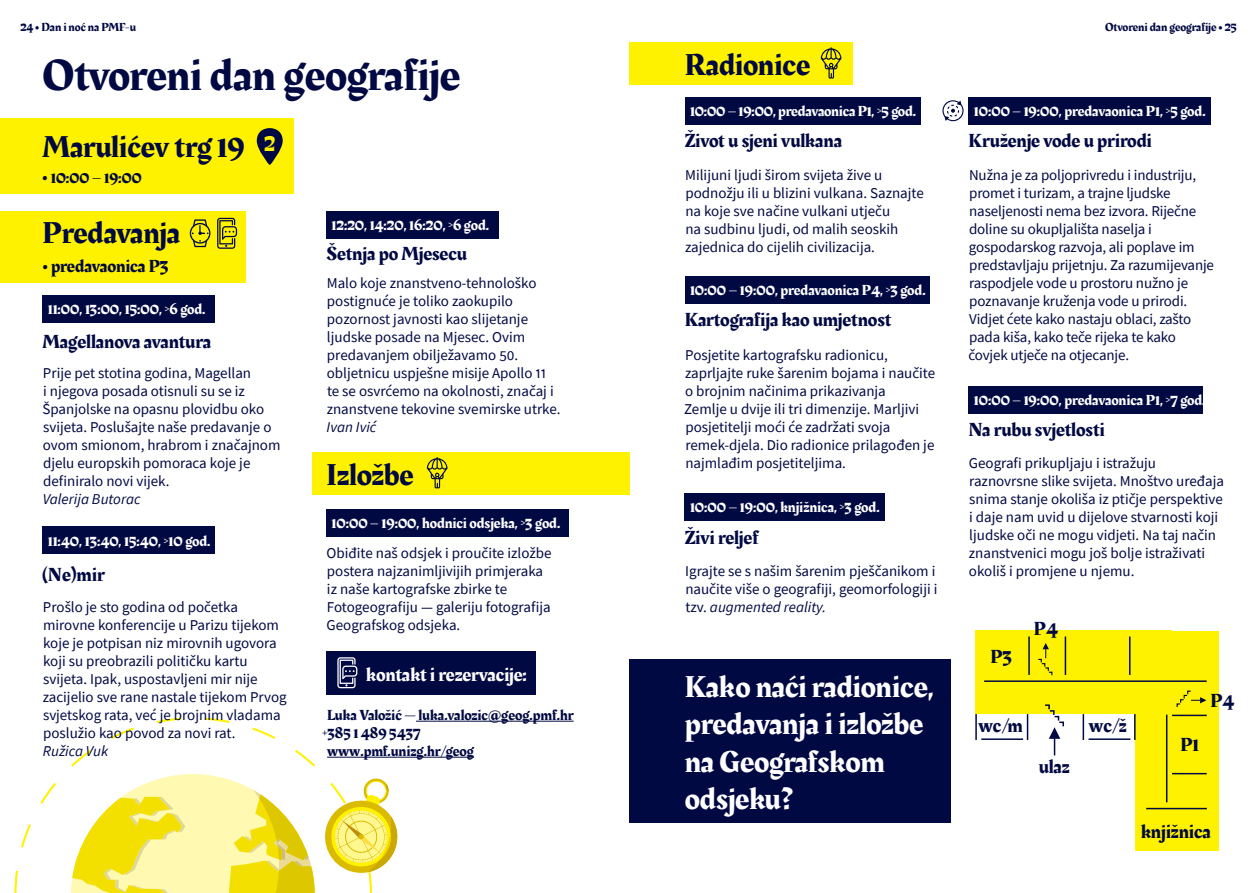
<style>
.page{position:relative;width:1259px;height:893px;background:#fff}
.page>*{position:absolute;margin:0;border:0;box-sizing:border-box;transform-origin:0 0}
.t1{font:45px "Rakkas";letter-spacing:-.005em;color:#010942}
.t2{font:31.05px/37.3px "Rakkas";color:#fff}
.t3{font:31.05px "Rakkas";color:#010942}
.t4{font:19.5px "Rakkas";color:#010942}
.t5{font:19.5px "Rakkas";color:#fff}
.t6{font:18px "Rakkas";letter-spacing:-.005em;color:#010942}
.t7{font:16.05px "Rakkas";color:#010942}
.t8{font:15px/18px "Source Sans Pro";color:#010942}
.t9{font:15px "Rakkas";color:#fff}
.t10{font:15px "Rakkas";color:#010942}
.t11{font:italic 15px "Source Sans Pro";color:#010942}
.t12{font:12px "Rakkas";color:#010942}
.s1{font-family:"Source Sans Pro";font-weight:700}
.s2{font-size:18px}
.s3{font-style:italic}
</style>
<div class="page">
<svg style="left:14px;top:718px;width:358px;height:175px"></svg>
<svg style="left:71px;top:774px;width:327px;height:119px"></svg>
<div style="left:968px;top:98px;width:243px;height:26px;background:#010942"></div>
<div style="left:968px;top:386px;width:235px;height:27px;background:#010942"></div>
<div style="left:685px;top:98px;width:235px;height:26px;background:#010942"></div>
<div style="left:685px;top:277px;width:244px;height:27px;background:#010942"></div>
<div style="left:326px;top:211px;width:173px;height:27px;background:#010942"></div>
<div style="left:43px;top:295px;width:172px;height:27px;background:#010942"></div>
<div style="left:43px;top:527px;width:172px;height:27px;background:#010942"></div>
<div style="left:685px;top:494px;width:200px;height:27px;background:#010942"></div>
<div style="left:312px;top:452px;width:317px;height:43px;background:#fff200"></div>
<div style="left:629px;top:43px;width:223px;height:42px;background:#fff200"></div>
<div style="left:326px;top:509px;width:243px;height:27px;background:#010942"></div>
<svg style="left:427px;top:457px;width:20px;height:31px"></svg>
<svg style="left:820px;top:47px;width:21px;height:32px"></svg>
<hr style="left:416px;top:721px;width:157px;height:1px;background:#010942">
<hr style="left:327px;top:757px;width:147px;height:1px;background:#010942">
<div style="left:326px;top:652px;width:209px;height:43px;background:#010942"></div>
<svg style="left:337px;top:657px;width:20px;height:31px"></svg>
<div style="left:629px;top:659px;width:321px;height:164px;background:#010942"></div>
<div style="left:0;top:211px;width:245px;height:72px;background:#fff200"></div>
<svg style="left:190px;top:219px;width:20px;height:28px"></svg>
<svg style="left:217px;top:218px;width:20px;height:31px"></svg>
<div style="left:0;top:119px;width:294px;height:75px;background:#fff200"></div>
<svg style="left:257px;top:128px;width:26px;height:37px"></svg>
<svg style="left:942px;top:100px;width:21px;height:21px"></svg>
<div style="left:1134px;top:631px;width:84px;height:219px;background:#fff200"></div>
<div style="left:975px;top:631px;width:196px;height:83px;background:#fff200"></div>
<hr style="left:1053px;top:731px;width:2px;height:24px;background:#010942">
<hr style="left:984px;top:680px;width:222px;height:2px;background:#010942">
<hr style="left:1088px;top:738px;width:42px;height:2px;background:#010942">
<hr style="left:981px;top:738px;width:42px;height:2px;background:#010942">
<hr style="left:1172px;top:715px;width:34px;height:1px;background:#010942">
<hr style="left:1172px;top:773px;width:34px;height:1px;background:#010942">
<hr style="left:1146px;top:808px;width:60px;height:1px;background:#010942">
<hr style="left:1028px;top:636px;width:1px;height:39px;background:#010942">
<hr style="left:1082px;top:714px;width:2px;height:26px;background:#010942">
<hr style="left:975px;top:714px;width:2px;height:26px;background:#010942">
<svg style="left:1134px;top:714px;width:1px;height:26px"></svg>
<hr style="left:1026px;top:714px;width:2px;height:26px;background:#010942">
<hr style="left:1064px;top:636px;width:2px;height:39px;background:#010942">
<hr style="left:1129px;top:636px;width:1px;height:39px;background:#010942">
<hr style="left:1166px;top:715px;width:1px;height:87px;background:#010942">
<svg style="left:1045px;top:704px;width:19px;height:35px"></svg>
<svg style="left:1176px;top:690px;width:30px;height:17px"></svg>
<svg style="left:1038px;top:643px;width:15px;height:33px"></svg>
<p class="t12" style="left:20px;top:19px;width:117px">24 <span class="s1">•</span> Dan i noć na PMF-u</p>
<p class="t12" style="left:1105px;top:19px;width:133px">Otvoreni dan geografije <span class="s1">•</span> 25</p>
<h1 class="t1" style="left:43px;top:43px;width:419px">Otvoreni dan geografije</h1>
<h2 class="t3" style="left:685px;top:43px;width:127px">Radionice</h2>
<h2 class="t3" style="left:43px;top:125px;width:234px">Marulićev trg 19 <sup>2</sup></h2>
<p class="t7" style="left:43px;top:166px;width:101px"><span class="s2">•</span> 10:00 – 19:00</p>
<h2 class="t3" style="left:43px;top:211px;width:139px">Predavanja</h2>
<p class="t6" style="left:43px;top:253px;width:127px">• predavaonica P3</p>
<p class="t9" style="left:48px;top:298px;width:159px">11:00, 13:00, 15:00, &gt;6 god.</p>
<h3 class="t4" style="left:43px;top:327px;width:170px">Magellanova avantura</h3>
<p class="t8" style="left:42px;top:364px;width:240px">Prije pet stotina godina, Magellan<br>i njegova posada otisnuli su se iz Španjolske na opasnu plovidbu oko svijeta. Poslušajte naše predavanje o ovom smionom, hrabrom i značajnom djelu europskih pomoraca koje je definiralo novi vijek.</p>
<p class="t11" style="left:43px;top:489px;width:99px">Valerija Butorac</p>
<p class="t9" style="left:48px;top:530px;width:164px">11:40, 13:40, 15:40, &gt;10 god.</p>
<h3 class="t4" style="left:43px;top:561px;width:64px">(Ne)mir</h3>
<p class="t8" style="left:43px;top:598px;width:245px">Prošlo je sto godina od početka mirovne konferencije u Parizu tijekom koje je potpisan niz mirovnih ugovora koji su preobrazili političku kartu svijeta. Ipak, uspostavljeni mir nije zacijelio sve rane nastale tijekom Prvog svjetskog rata, već je brojnim vladama poslužio kao povod za novi rat.</p>
<p class="t11" style="left:43px;top:741px;width:67px">Ružica Vuk</p>
<p class="t9" style="left:690px;top:101px;width:228px">10:00 – 19:00, predavaonica P1, &gt;5 god.</p>
<p class="t9" style="left:331px;top:214px;width:159px">12:20, 14:20, 16:20, &gt;6 god.</p>
<h3 class="t4" style="left:326px;top:239px;width:142px">Šetnja po Mjesecu</h3>
<p class="t8" style="left:327px;top:274px;width:235px">Malo koje znanstveno-tehnološko postignuće je toliko zaokupilo pozornost javnosti kao slijetanje ljudske posade na Mjesec. Ovim predavanjem obilježavamo 50. obljetnicu uspješne misije Apollo 11 te se osvrćemo na okolnosti, značaj i znanstvene tekovine svemirske utrke.</p>
<p class="t11" style="left:327px;top:417px;width:51px">Ivan Ivić</p>
<h2 class="t3" style="left:326px;top:452px;width:89px">Izložbe</h2>
<p class="t9" style="left:331px;top:512px;width:230px">10:00 – 19:00, hodnici odsjeka, &gt;3 god.</p>
<p class="t8" style="left:326px;top:544px;width:226px">Obiđite naš odsjek i proučite izložbe postera najzanimljivijih primjeraka iz naše kartografske zbirke te Fotogeografiju — galeriju fotografija Geografskog odsjeka.</p>
<h3 class="t4" style="left:685px;top:127px;width:159px">Život u sjeni vulkana</h3>
<p class="t8" style="left:685px;top:166px;width:240px">Milijuni ljudi širom svijeta žive u podnožju ili u blizini vulkana. Saznajte na koje sve načine vulkani utječu<br>na sudbinu ljudi, od malih seoskih zajednica do cijelih civilizacija.</p>
<p class="t9" style="left:690px;top:280px;width:237px">10:00 – 19:00, predavaonica P4, &gt;3 god.</p>
<h3 class="t4" style="left:685px;top:306px;width:208px">Kartografija kao umjetnost</h3>
<p class="t8" style="left:684px;top:346px;width:252px">Posjetite kartografsku radionicu, zaprljajte ruke šarenim bojama i naučite o brojnim načinima prikazivanja<br>Zemlje u dvije ili tri dimenzije. Marljivi posjetitelji moći će zadržati svoja remek-djela. Dio radionice prilagođen je najmlađim posjetiteljima.</p>
<p class="t9" style="left:690px;top:497px;width:191px">10:00 – 19:00, knjižnica, &gt;3 god.</p>
<h3 class="t4" style="left:685px;top:523px;width:75px">Živi reljef</h3>
<p class="t8" style="left:685px;top:562px;width:254px">Igrajte se s našim šarenim pješčanikom i naučite više o geografiji, geomorfologiji i tzv. <span class="s3">augmented reality.</span></p>
<h3 class="t5" style="left:366px;top:660px;width:162px">kontakt i rezervacije:</h3>
<h2 class="t2" style="left:685px;top:669px;width:250px">Kako naći radionice, predavanja i izložbe na Geografskom odsjeku?</h2>
<p class="t10" style="left:327px;top:704px;width:248px">Luka Valožić — luka.valozic@geog.pmf.hr</p>
<p class="t10" style="left:322px;top:722px;width:100px">+385 1 489 5437</p>
<p class="t10" style="left:327px;top:740px;width:148px">www.pmf.unizg.hr/geog</p>
<p class="t9" style="left:974px;top:101px;width:233px">10:00 – 19:00, predavaonica P1, &gt;5 god.</p>
<h3 class="t4" style="left:968px;top:127px;width:185px">Kruženje vode u prirodi</h3>
<p class="t8" style="left:968px;top:166px;width:247px">Nužna je za poljoprivredu i industriju, promet i turizam, a trajne ljudske naseljenosti nema bez izvora. Riječne doline su okupljališta naselja i gospodarskog razvoja, ali poplave im predstavljaju prijetnju. Za razumijevanje raspodjele vode u prostoru nužno je poznavanje kruženja vode u prirodi.<br>Vidjet ćete kako nastaju oblaci, zašto pada kiša, kako teče rijeka te kako čovjek utječe na otjecanje.</p>
<p class="t9" style="left:974px;top:389px;width:233px">10:00 – 19:00, predavaonica P1, &gt;7 god.</p>
<h3 class="t4" style="left:968px;top:416px;width:138px">Na rubu svjetlosti</h3>
<p class="t8" style="left:969px;top:454px;width:257px">Geografi prikupljaju i istražuju raznovrsne slike svijeta. Mnoštvo uređaja snima stanje okoliša iz ptičje perspektive i daje nam uvid u dijelove stvarnosti koji ljudske oči ne mogu vidjeti. Na taj način znanstvenici mogu još bolje istraživati okoliš i promjene u njemu.</p>
<h3 class="t4" style="left:990px;top:643px;width:23px">P3</h3>
<h3 class="t4" style="left:1034px;top:615px;width:25px">P4</h3>
<h3 class="t4" style="left:978px;top:712px;width:46px">wc/m</h3>
<h3 class="t4" style="left:1089px;top:712px;width:39px">wc/ž</h3>
<h3 class="t4" style="left:1038px;top:752px;width:33px">ulaz</h3>
<h3 class="t4" style="left:1180px;top:730px;width:20px">P1</h3>
<h3 class="t4" style="left:1210px;top:687px;width:25px">P4</h3>
<h3 class="t4" style="left:1141px;top:817px;width:71px">knjižnica</h3>
</div>
